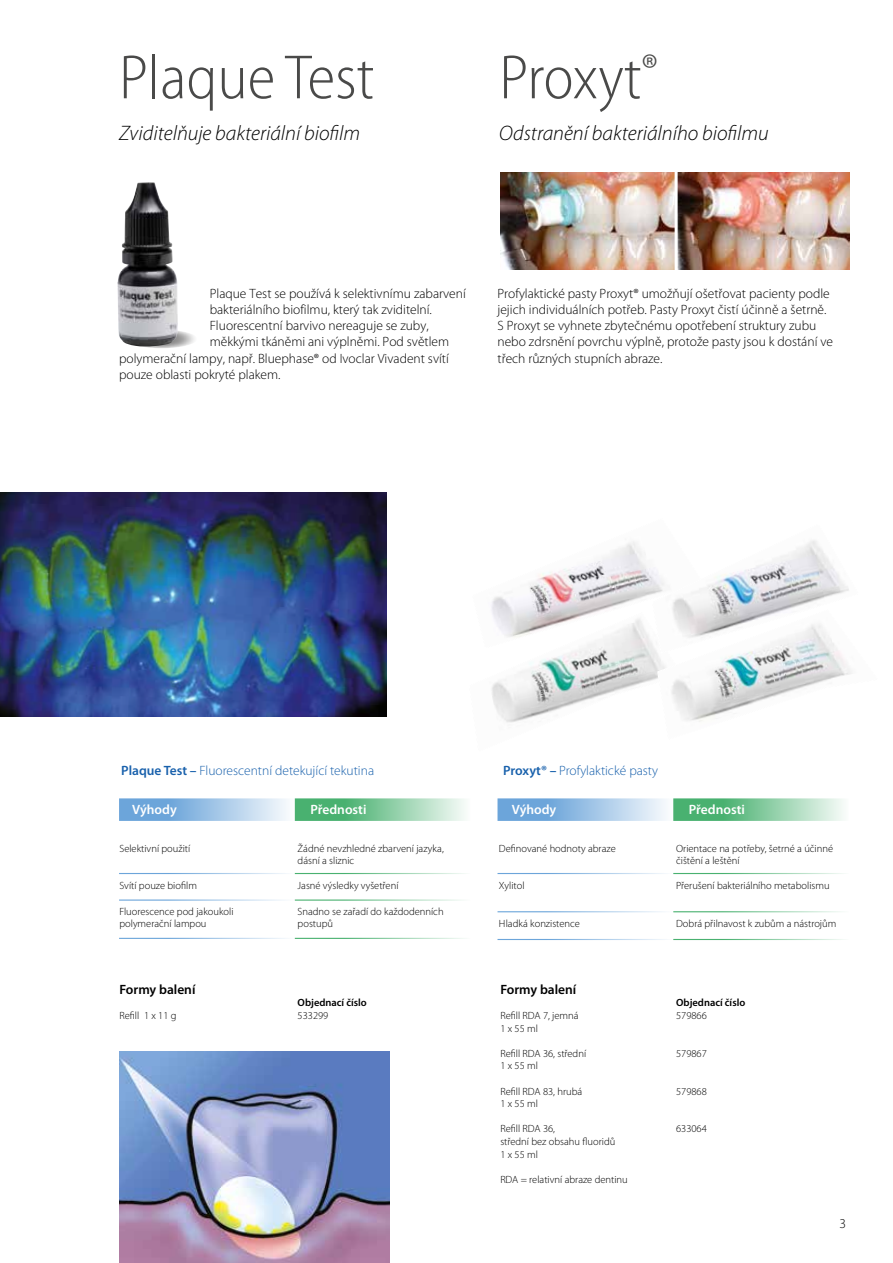
<style>
.page{position:relative;width:893px;height:1263px;background:#fff}
.page>*{position:absolute;margin:0;border:0;box-sizing:border-box;transform-origin:0 0}
.t1{font:300 semi-condensed 63px "Myriad Pro";color:#4a4a49}
.t2{font:italic 300 21px "Myriad Pro";color:#000}
.t3{font:300 13.5px/16.2px "Myriad Pro";color:#000}
.t4{font:300 13.5px "Myriad Pro";color:#1961ac}
.t5{font:600 13.5px "Myriad Pro";color:#fff}
.t6{font:600 13.5px "Myriad Pro";color:#000}
.t7{font:300 10.5px/12.6px "Myriad Pro";color:#000}
.t8{font:600 10.5px "Myriad Pro";color:#000}
.s1{font-weight:600}
</style>
<div class="page">
<svg style="left:497px;top:798px;width:169px;height:23px;background:#9ec3e6"></svg>
<svg style="left:673px;top:798px;width:170px;height:23px;background:#88cba1"></svg>
<hr style="left:497px;top:873px;width:176px;height:1px;background:#6ca5da">
<hr style="left:673px;top:873px;width:176px;height:1px;background:#49b170">
<hr style="left:497px;top:911px;width:176px;height:1px;background:#6ca5da">
<hr style="left:673px;top:911px;width:176px;height:1px;background:#49b170">
<hr style="left:497px;top:939px;width:176px;height:1px;background:#6ca5da">
<hr style="left:673px;top:939px;width:176px;height:1px;background:#49b170">
<svg style="left:119px;top:798px;width:176px;height:23px;background:#a1c5e7"></svg>
<svg style="left:295px;top:798px;width:170px;height:23px;background:#88cba1"></svg>
<hr style="left:119px;top:873px;width:176px;height:1px;background:#6ca5da">
<hr style="left:295px;top:873px;width:176px;height:1px;background:#49b170">
<hr style="left:119px;top:899px;width:176px;height:2px;background:#6ca5da">
<hr style="left:295px;top:899px;width:176px;height:2px;background:#49b170">
<hr style="left:119px;top:938px;width:176px;height:1px;background:#6ca5da">
<hr style="left:295px;top:938px;width:176px;height:1px;background:#49b170">
<svg style="left:491px;top:540px;width:361px;height:183px"></svg>
<svg style="left:126px;top:330px;width:71px;height:18px"></svg>
<img style="left:117px;top:182px;width:61px;height:166px">
<img style="left:0;top:492px;width:387px;height:225px">
<svg style="left:500px;top:172px;width:74px;height:98px"></svg>
<svg style="left:679px;top:269px;width:76px;height:1px"></svg>
<div style="left:602px;top:168px;width:76px;height:103px;background:linear-gradient(to right,#fff,#fff)"></div>
<img style="left:119px;top:1051px;width:270px;height:212px">
<img style="left:501px;top:172px;width:349px;height:97px">
<hr style="left:675px;top:166px;width:3px;height:115px;background:#fff">
<h1 class="t1" style="left:119px;top:43px;width:257px">Plaque Test</h1>
<h2 class="t2" style="left:119px;top:122px;width:243px">Zviditelňuje bakteriální biofilm</h2>
<h1 class="t1" style="left:499px;top:43px;width:160px">Proxyt<sup>®</sup></h1>
<h2 class="t2" style="left:499px;top:122px;width:271px">Odstranění bakteriálního biofilmu</h2>
<p class="t3" style="left:210px;top:285px;width:258px">Plaque Test se používá k selektivnímu zabarvení</p>
<p class="t3" style="left:210px;top:302px;width:224px">bakteriálního biofilmu, který tak zviditelní.</p>
<p class="t3" style="left:210px;top:318px;width:220px">Fluorescentní barvivo nereaguje se zuby,</p>
<p class="t3" style="left:210px;top:334px;width:241px">měkkými tkáněmi ani výplněmi. Pod světlem</p>
<p class="t3" style="left:119px;top:350px;width:331px">polymerační lampy, např. Bluephase® od Ivoclar Vivadent svítí</p>
<p class="t3" style="left:119px;top:366px;width:163px">pouze oblasti pokryté plakem.</p>
<p class="t3" style="left:497px;top:285px;width:337px">Profylaktické pasty Proxyt® umožňují ošetřovat pacienty podle jejich individuálních potřeb. Pasty Proxyt čistí účinně a šetrně.<br>S Proxyt se vyhnete zbytečnému opotřebení struktury zubu nebo zdrsnění povrchu výplně, protože pasty jsou k dostání ve třech různých stupních abraze.</p>
<p class="t4" style="left:121px;top:762px;width:254px"><span class="s1">Plaque Test –</span> Fluorescentní detekující tekutina</p>
<p class="t4" style="left:503px;top:762px;width:157px"><span class="s1">Proxyt® –</span> Profylaktické pasty</p>
<p class="t5" style="left:132px;top:802px;width:46px">Výhody</p>
<p class="t7" style="left:119px;top:842px;width:72px">Selektivní použití</p>
<p class="t7" style="left:119px;top:880px;width:79px">Svítí pouze biofilm</p>
<p class="t7" style="left:119px;top:905px;width:116px">Fluorescence pod jakoukoli polymerační lampou</p>
<p class="t5" style="left:310px;top:802px;width:58px">Přednosti</p>
<p class="t7" style="left:298px;top:842px;width:148px">Žádné nevzhledné zbarvení jazyka, dásní a sliznic</p>
<p class="t7" style="left:298px;top:880px;width:102px">Jasné výsledky vyšetření</p>
<p class="t7" style="left:298px;top:905px;width:147px">Snadno se zařadí do každodenních postupů</p>
<p class="t5" style="left:512px;top:802px;width:46px">Výhody</p>
<p class="t7" style="left:499px;top:842px;width:118px">Definované hodnoty abraze</p>
<p class="t7" style="left:499px;top:880px;width:27px">Xylitol</p>
<p class="t7" style="left:499px;top:918px;width:83px">Hladká konzistence</p>
<p class="t5" style="left:689px;top:802px;width:58px">Přednosti</p>
<p class="t7" style="left:676px;top:842px;width:159px">Orientace na potřeby, šetrné a účinné čištění a leštění</p>
<p class="t7" style="left:676px;top:880px;width:155px">Přerušení bakteriálního metabolismu</p>
<p class="t7" style="left:676px;top:918px;width:162px">Dobrá přilnavost k zubům a nástrojům</p>
<p class="t6" style="left:119px;top:982px;width:78px">Formy balení</p>
<p class="t7" style="left:119px;top:1009px;width:59px">Refill 1 x 11 g</p>
<p class="t8" style="left:298px;top:997px;width:71px">Objednací číslo</p>
<p class="t7" style="left:298px;top:1009px;width:32px">533299</p>
<p class="t6" style="left:500px;top:982px;width:78px">Formy balení</p>
<p class="t7" style="left:500px;top:1009px;width:80px">Refill RDA 7, jemná<br>1 x 55 ml</p>
<p class="t7" style="left:500px;top:1047px;width:87px">Refill RDA 36, střední<br>1 x 55 ml</p>
<p class="t7" style="left:500px;top:1085px;width:83px">Refill RDA 83, hrubá<br>1 x 55 ml</p>
<p class="t7" style="left:500px;top:1123px;width:116px">Refill RDA 36,<br>střední bez obsahu fluoridů<br>1 x 55 ml</p>
<p class="t7" style="left:500px;top:1173px;width:129px">RDA = relativní abraze dentinu</p>
<p class="t8" style="left:676px;top:997px;width:71px">Objednací číslo</p>
<p class="t7" style="left:676px;top:1009px;width:32px">579866</p>
<p class="t7" style="left:676px;top:1047px;width:32px">579867</p>
<p class="t7" style="left:676px;top:1085px;width:32px">579868</p>
<p class="t7" style="left:676px;top:1123px;width:32px">633064</p>
<p class="t3" style="left:840px;top:1216px;width:8px">3</p>
</div>
